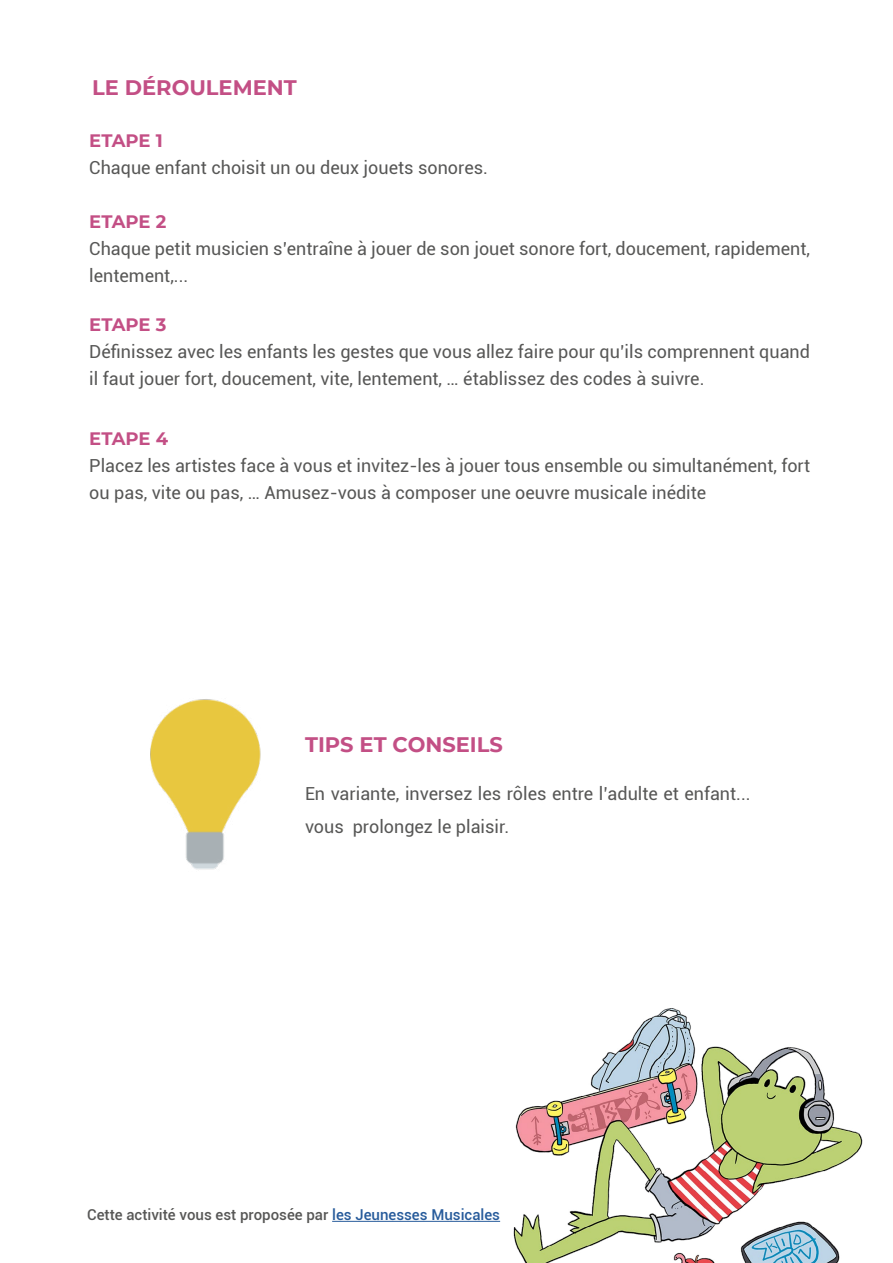
<style>
.page{position:relative;width:893px;height:1263px;background:#fff}
.page>*{position:absolute;margin:0;border:0;box-sizing:border-box;transform-origin:0 0}
.t1{font:700 21px "Montserrat";color:#c34f85}
.t2{font:18px/27px "Roboto";color:#575756}
.t3{font:700 18px "Montserrat";letter-spacing:-.005em;color:#c34f85}
.t4{font:500 15px "Roboto";color:#575756}
.s1{color:#275b9b}
</style>
<div class="page">
<img style="left:150px;top:699px;width:111px;height:171px">
<img style="left:513px;top:1008px;width:350px;height:255px">
<hr style="left:332px;top:1221px;width:168px;height:1px;background:#275b9b">
<p class="t1" style="left:92px;top:72px;width:206px">LE DÉROULEMENT</p>
<p class="t3" style="left:89px;top:128px;width:75px">ETAPE 1</p>
<p class="t2" style="left:89px;top:154px;width:400px">Chaque enfant choisit un ou deux jouets sonores.</p>
<p class="t3" style="left:89px;top:209px;width:79px">ETAPE 2</p>
<p class="t2" style="left:89px;top:235px;width:722px">Chaque petit musicien s’entraîne à jouer de son jouet sonore fort, doucement, rapidement, lentement,...</p>
<p class="t3" style="left:89px;top:311px;width:79px">ETAPE 3</p>
<p class="t2" style="left:89px;top:337px;width:722px">Définissez avec les enfants les gestes que vous allez faire pour qu’ils comprennent quand il faut jouer fort, doucement, vite, lentement, … établissez des codes à suivre.</p>
<p class="t3" style="left:89px;top:425px;width:80px">ETAPE 4</p>
<p class="t2" style="left:89px;top:451px;width:722px">Placez les artistes face à vous et invitez-les à jouer tous ensemble ou simultanément, fort ou pas, vite ou pas, … Amusez-vous à composer une oeuvre musicale inédite</p>
<p class="t1" style="left:305px;top:729px;width:199px">TIPS ET CONSEILS</p>
<p class="t2" style="left:305px;top:776px;width:447px;line-height:33px">En variante, inversez les rôles entre l’adulte et enfant... vous prolongez le plaisir.</p>
<p class="t4" style="left:87px;top:1204px;width:414px">Cette activité vous est proposée par <span class="s1">les Jeunesses Musicales</span></p>
</div>
